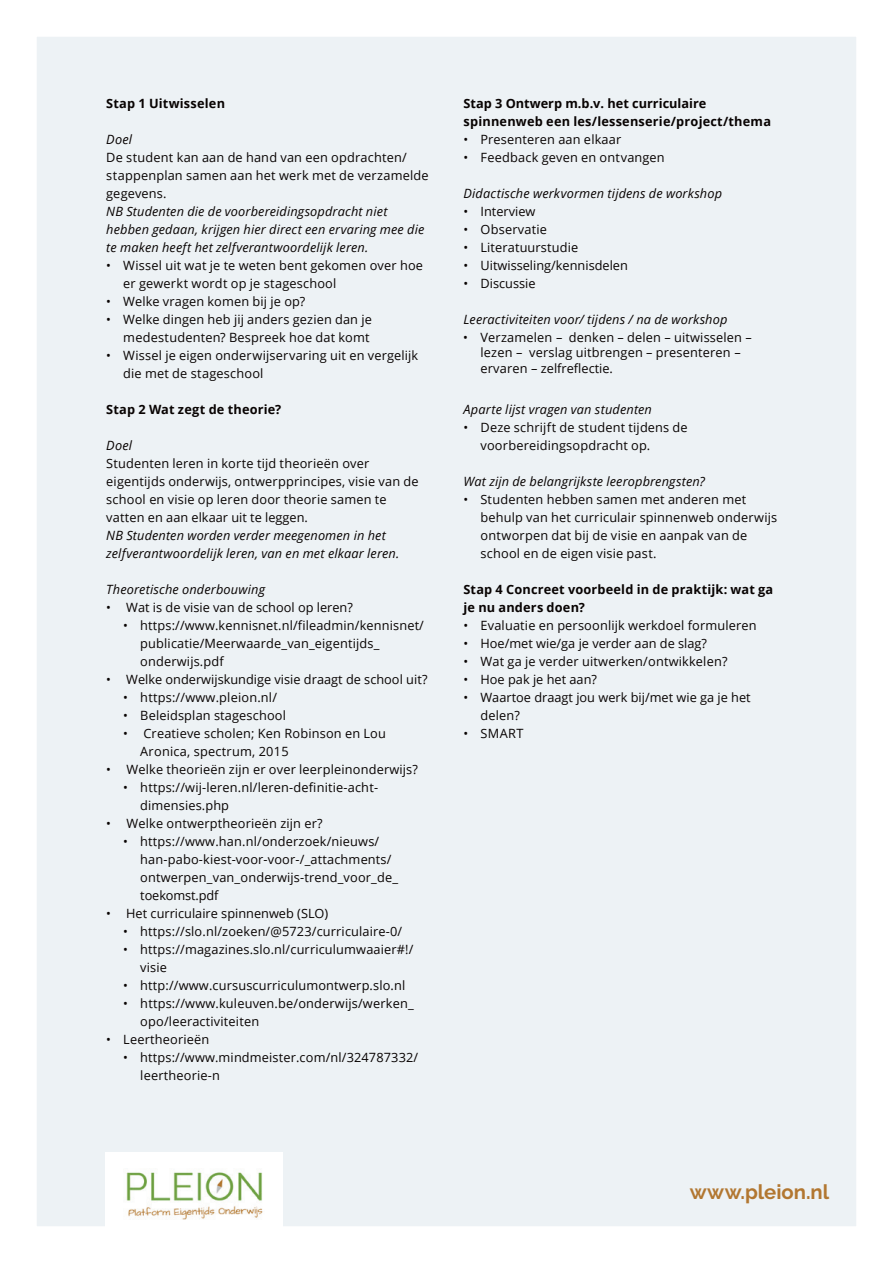
<style>
.page{position:relative;width:893px;height:1263px;background:#fff}
.page>*{position:absolute;margin:0;border:0;box-sizing:border-box;transform-origin:0 0}
.t1{font:700 20.25px "Raleway";color:#b27731}
.t2{font:12.75px/18px "Open Sans";letter-spacing:.015em;color:#080302}
.t3{font:italic 12.75px/18px "Open Sans";letter-spacing:.01em;color:#080302}
.t4{font:700 12.75px/18px "Open Sans";letter-spacing:.015em;color:#080302}
.s1{font-style:italic}
</style>
<div class="page">
<div style="left:37px;top:37px;width:819px;height:1189px;background:#edf2f5"></div>
<div style="left:106px;top:1152px;width:177px;height:111px;background:#fff"></div>
<img style="left:126px;top:1172px;width:137px;height:48px">
<p class="t4" style="left:106px;top:94px;width:120px">Stap 1 Uitwisselen</p>
<p class="t3" style="left:106px;top:130px;width:27px">Doel</p>
<p class="t2" style="left:106px;top:148px;width:324px">De student kan aan de hand van een opdrachten/ stappenplan samen aan het werk met de verzamelde gegevens.</p>
<p class="t3" style="left:106px;top:202px;width:320px">NB Studenten die de voorbereidingsopdracht niet hebben gedaan, krijgen hier direct een ervaring mee die te maken heeft het zelfverantwoordelijk leren.</p>
<p class="t2" style="left:123px;top:256px;width:301px;text-indent:-17px">• Wissel uit wat je te weten bent gekomen over hoe er gewerkt wordt op je stageschool</p>
<p class="t2" style="left:106px;top:292px;width:200px">• Welke vragen komen bij je op?</p>
<p class="t2" style="left:106px;top:310px;width:267px;text-align:right">• Welke dingen heb jij anders gezien dan je medestudenten? Bespreek hoe dat komt</p>
<p class="t2" style="left:123px;top:346px;width:296px;text-indent:-17px">• Wissel je eigen onderwijservaring uit en vergelijk die met de stageschool</p>
<p class="t4" style="left:106px;top:400px;width:177px">Stap 2 Wat zegt de theorie?</p>
<p class="t2" style="left:106px;top:436px;width:314px"><span class="s1">Doel<br></span>Studenten leren in korte tijd theorieën over eigentijds onderwijs, ontwerpprincipes, visie van de school en visie op leren door theorie samen te vatten en aan elkaar uit te leggen.<br><span class="s1">NB Studenten worden verder meegenomen in het zelfverantwoordelijk leren, van en met elkaar leren.</span></p>
<p class="t3" style="left:106px;top:580px;width:160px">Theoretische onderbouwing</p>
<p class="t2" style="left:106px;top:598px;width:248px">• Wat is de visie van de school op leren?</p>
<p class="t2" style="left:140px;top:616px;width:285px;text-indent:-17px">• https://www.kennisnet.nl/fileadmin/kennisnet/ publicatie/Meerwaarde_van_eigentijds_ onderwijs.pdf</p>
<p class="t2" style="left:106px;top:670px;width:323px">• Welke onderwijskundige visie draagt de school uit?</p>
<p class="t2" style="left:123px;top:688px;width:155px">• https://www.pleion.nl/</p>
<p class="t2" style="left:123px;top:706px;width:164px">• Beleidsplan stageschool</p>
<p class="t2" style="left:140px;top:724px;width:247px;text-indent:-17px">• Creatieve scholen; Ken Robinson en Lou<br>Aronica, spectrum, 2015</p>
<p class="t2" style="left:106px;top:760px;width:313px">• Welke theorieën zijn er over leerpleinonderwijs?</p>
<p class="t2" style="left:140px;top:778px;width:239px;text-indent:-17px">• https://wij-leren.nl/leren-definitie-acht&shy;dimensies.php</p>
<p class="t2" style="left:106px;top:814px;width:218px">• Welke ontwerptheorieën zijn er?</p>
<p class="t2" style="left:140px;top:832px;width:259px;text-indent:-17px">• https://www.han.nl/onderzoek/nieuws/ han-pabo-kiest-voor-voor-/_attachments/ ontwerpen_van_onderwijs-trend_voor_de_ toekomst.pdf</p>
<p class="t2" style="left:106px;top:904px;width:224px">• Het curriculaire spinnenweb (SLO)</p>
<p class="t2" style="left:123px;top:922px;width:280px">• https://slo.nl/zoeken/@5723/curriculaire-0/</p>
<p class="t2" style="left:140px;top:940px;width:275px;text-indent:-17px">• https://magazines.slo.nl/curriculumwaaier#!/ visie</p>
<p class="t2" style="left:123px;top:976px;width:284px">• http://www.cursuscurriculumontwerp.slo.nl</p>
<p class="t2" style="left:140px;top:994px;width:275px;text-indent:-17px">• https://www.kuleuven.be/onderwijs/werken_ opo/leeractiviteiten</p>
<p class="t2" style="left:106px;top:1030px;width:105px">• Leertheorieën</p>
<p class="t2" style="left:140px;top:1048px;width:279px;text-indent:-17px">• https://www.mindmeister.com/nl/324787332/ leertheorie-n</p>
<p class="t4" style="left:463px;top:94px;width:309px">Stap 3 Ontwerp m.b.v. het curriculaire spinnenweb een les/lessenserie/project/thema</p>
<p class="t2" style="left:463px;top:130px;width:159px">• Presenteren aan elkaar</p>
<p class="t2" style="left:463px;top:148px;width:203px">• Feedback geven en ontvangen</p>
<p class="t3" style="left:463px;top:184px;width:260px">Didactische werkvormen tijdens de workshop</p>
<p class="t2" style="left:463px;top:202px;width:73px">• Interview</p>
<p class="t2" style="left:463px;top:220px;width:85px">• Observatie</p>
<p class="t2" style="left:463px;top:238px;width:116px">• Literatuurstudie</p>
<p class="t2" style="left:463px;top:256px;width:166px">• Uitwisseling/kennis delen</p>
<p class="t2" style="left:463px;top:274px;width:74px">• Discussie</p>
<p class="t3" style="left:463px;top:310px;width:265px">Leeractiviteiten voor/ tijdens / na de workshop</p>
<p class="t2" style="left:480px;top:329px;width:273px;line-height:15.3px;text-indent:-17px">• Verzamelen – denken – delen – uitwisselen – lezen – verslag uitbrengen – presenteren – ervaren – zelfreflectie.</p>
<p class="t3" style="left:463px;top:400px;width:190px">Aparte lijst vragen van studenten</p>
<p class="t2" style="left:480px;top:418px;width:209px;text-indent:-17px">• Deze schrijft de student tijdens de voorbereidingsopdracht op.</p>
<p class="t3" style="left:463px;top:472px;width:243px">Wat zijn de belangrijkste leeropbrengsten?</p>
<p class="t2" style="left:480px;top:490px;width:298px;text-indent:-17px">• Studenten hebben samen met anderen met behulp van het curriculair spinnenweb onderwijs ontworpen dat bij de visie en aanpak van de school en de eigen visie past.</p>
<p class="t4" style="left:463px;top:580px;width:311px">Stap 4 Concreet voorbeeld in de praktijk: wat ga je nu anders doen?</p>
<p class="t2" style="left:463px;top:616px;width:295px">• Evaluatie en persoonlijk werkdoel formuleren</p>
<p class="t2" style="left:463px;top:634px;width:245px">• Hoe/met wie/ga je verder aan de slag?</p>
<p class="t2" style="left:463px;top:652px;width:265px">• Wat ga je verder uitwerken/ontwikkelen?</p>
<p class="t2" style="left:463px;top:670px;width:135px">• Hoe pak je het aan?</p>
<p class="t2" style="left:480px;top:688px;width:272px;text-indent:-17px">• Waartoe draagt jou werk bij/met wie ga je het delen?</p>
<p class="t2" style="left:463px;top:724px;width:62px">• SMART</p>
<p class="t1" style="left:690px;top:1181px;width:141px">www.pleion.nl</p>
</div>
